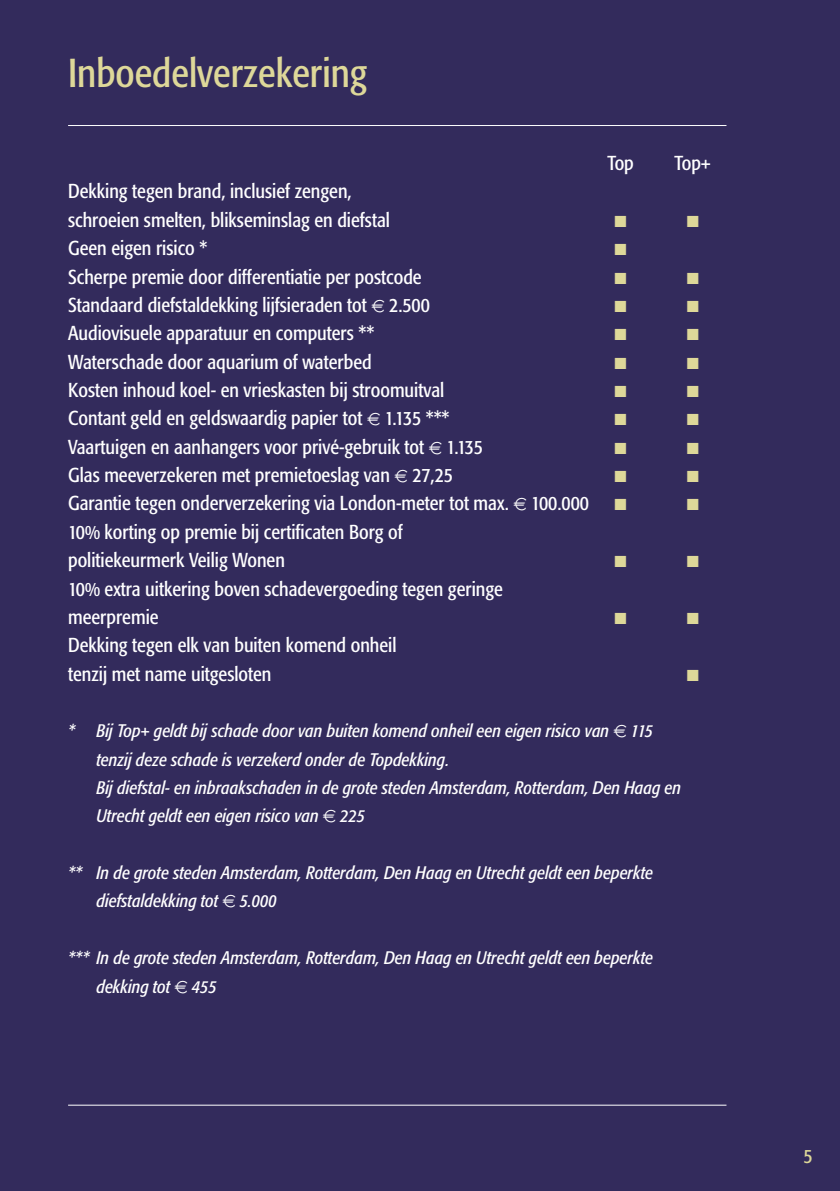
<style>
.page{position:relative;width:840px;height:1191px;background:#fff}
.page>*{position:absolute;margin:0;border:0;box-sizing:border-box;transform-origin:0 0}
.t1{font:condensed 40px "Formata";color:#ded899}
.t2{font:condensed 20px/28.4px "Formata";color:#fff}
.t3{font:italic condensed 18px/28.4px "Formata";color:#fff}
.t4{font:16px "Zapf Dingbats";color:#ded899}
.s1{font-family:"Euro Logo";font-stretch:normal;font-size:18px}
.s2{font-family:"Euro Logo";font-style:normal;font-stretch:normal}
</style>
<div class="page">
<div style="left:0;top:0;width:839px;height:1191px;background:#332b5c"></div>
<hr style="left:68px;top:125px;width:658px;height:1px;background:#fff">
<hr style="left:68px;top:1104px;width:658px;height:1px;background:#fff">
<h1 class="t1" style="left:68px;top:49px;width:301px">Inboedelverzekering</h1>
<p class="t2" style="left:68px;top:177px;width:323px">Dekking tegen brand, inclusief zengen, schroeien smelten, blikseminslag en diefstal</p>
<p class="t2" style="left:607px;top:149px;width:28px">Top</p>
<p class="t2" style="left:674px;top:149px;width:38px">Top+</p>
<p class="t4" style="left:614px;top:214px;width:14px">■</p>
<p class="t4" style="left:686px;top:214px;width:14px">■</p>
<p class="t2" style="left:68px;top:234px;width:141px">Geen eigen risico *</p>
<p class="t4" style="left:614px;top:242px;width:14px">■</p>
<p class="t2" style="left:68px;top:262px;width:355px">Scherpe premie door differentiatie per postcode</p>
<p class="t4" style="left:614px;top:270px;width:14px">■</p>
<p class="t4" style="left:686px;top:270px;width:14px">■</p>
<p class="t2" style="left:68px;top:291px;width:363px">Standaard diefstaldekking lijfsieraden tot <span class="s1">7</span> 2.500</p>
<p class="t4" style="left:614px;top:299px;width:14px">■</p>
<p class="t4" style="left:686px;top:299px;width:14px">■</p>
<p class="t2" style="left:68px;top:319px;width:307px">Audiovisuele apparatuur en computers **</p>
<p class="t4" style="left:614px;top:327px;width:14px">■</p>
<p class="t4" style="left:686px;top:327px;width:14px">■</p>
<p class="t2" style="left:68px;top:347px;width:305px">Waterschade door aquarium of waterbed</p>
<p class="t4" style="left:614px;top:355px;width:14px">■</p>
<p class="t4" style="left:686px;top:355px;width:14px">■</p>
<p class="t2" style="left:68px;top:376px;width:377px">Kosten inhoud koel- en vrieskasten bij stroomuitval</p>
<p class="t4" style="left:614px;top:384px;width:14px">■</p>
<p class="t4" style="left:686px;top:384px;width:14px">■</p>
<p class="t2" style="left:68px;top:404px;width:383px">Contant geld en geldswaardig papier tot <span class="s1">7</span> 1.135 ***</p>
<p class="t4" style="left:614px;top:412px;width:14px">■</p>
<p class="t4" style="left:686px;top:412px;width:14px">■</p>
<p class="t2" style="left:68px;top:432px;width:416px">Vaartuigen en aanhangers voor privé-gebruik tot <span class="s1">7</span> 1.135</p>
<p class="t4" style="left:614px;top:440px;width:14px">■</p>
<p class="t4" style="left:686px;top:440px;width:14px">■</p>
<p class="t2" style="left:68px;top:461px;width:386px">Glas meeverzekeren met premietoeslag van <span class="s1">7</span> 27,25</p>
<p class="t4" style="left:614px;top:469px;width:14px">■</p>
<p class="t4" style="left:686px;top:469px;width:14px">■</p>
<p class="t2" style="left:68px;top:489px;width:522px">Garantie tegen onderverzekering via London-meter tot max. <span class="s1">7</span> 100.000</p>
<p class="t4" style="left:614px;top:497px;width:14px">■</p>
<p class="t4" style="left:686px;top:497px;width:14px">■</p>
<p class="t2" style="left:68px;top:517px;width:336px">10% korting op premie bij certificaten Borg of politiekeurmerk Veilig Wonen</p>
<p class="t4" style="left:614px;top:554px;width:14px">■</p>
<p class="t4" style="left:686px;top:554px;width:14px">■</p>
<p class="t2" style="left:68px;top:574px;width:436px">10% extra uitkering boven schadevergoeding tegen geringe meerpremie</p>
<p class="t2" style="left:68px;top:631px;width:330px">Dekking tegen elk van buiten komend onheil tenzij met name uitgesloten</p>
<p class="t4" style="left:614px;top:611px;width:14px">■</p>
<p class="t4" style="left:686px;top:611px;width:14px">■</p>
<p class="t4" style="left:686px;top:667px;width:14px">■</p>
<p class="t3" style="left:96px;top:717px;width:585px;text-indent:-28px">* Bij Top+ geldt bij schade door van buiten komend onheil een eigen risico van <span class="s2">7</span> 115 tenzij deze schade is verzekerd onder de Topdekking.<br>Bij diefstal- en inbraakschaden in de grote steden Amsterdam, Rotterdam, Den Haag en Utrecht geldt een eigen risico van <span class="s2">7</span> 225</p>
<p class="t3" style="left:96px;top:858px;width:557px;text-indent:-28px">** In de grote steden Amsterdam, Rotterdam, Den Haag en Utrecht geldt een beperkte diefstaldekking tot <span class="s2">7</span> 5.000</p>
<p class="t3" style="left:96px;top:943px;width:557px;text-indent:-28px">*** In de grote steden Amsterdam, Rotterdam, Den Haag en Utrecht geldt een beperkte dekking tot <span class="s2">7</span> 455</p>
</div>
